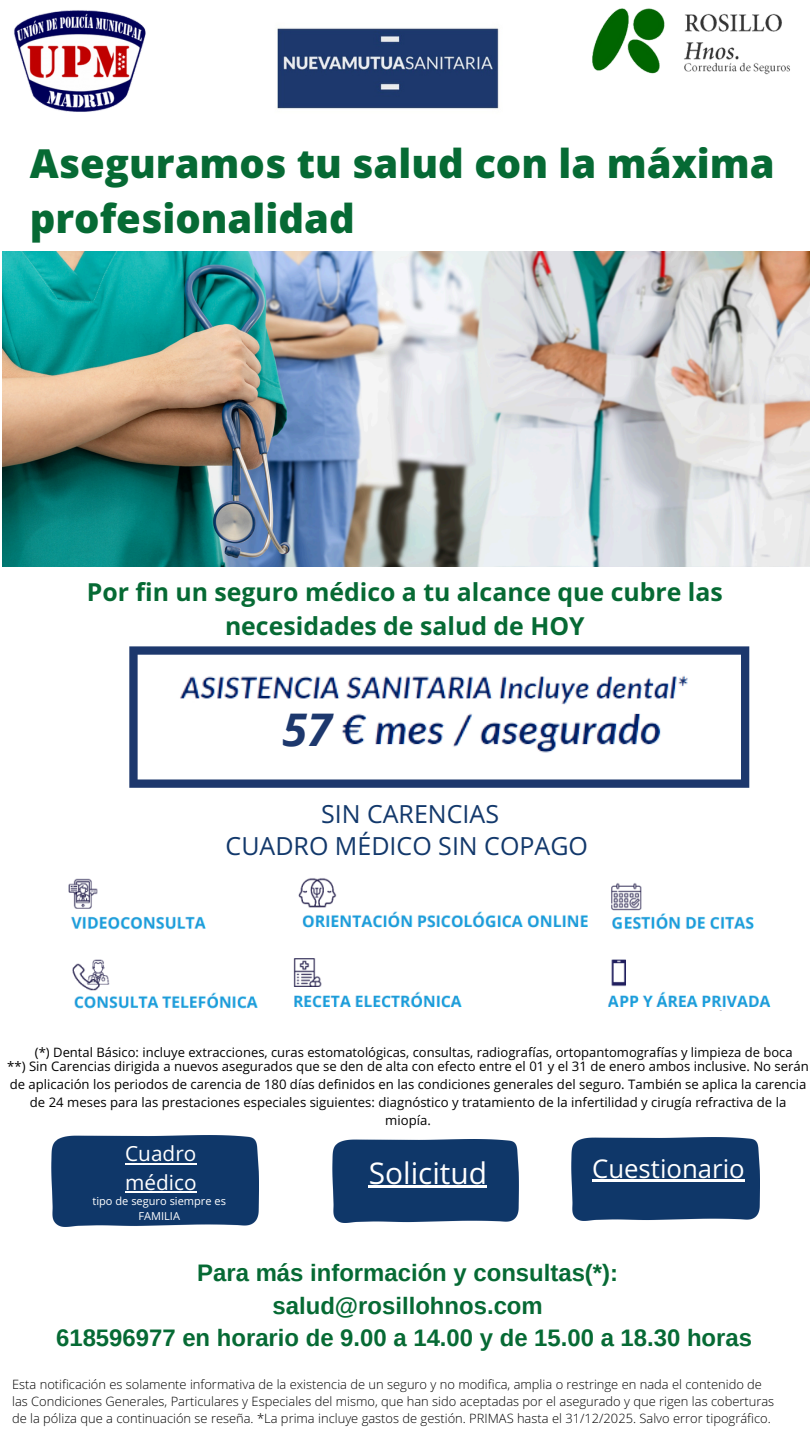
<style>
.page{position:relative;width:810px;height:1440px;background:#fff}
.page>*{position:absolute;margin:0;border:0;box-sizing:border-box;transform-origin:0 0}
.t1{font:italic 700 45px "Open Sans";color:#1d386d}
.t2{font:800 40px/55.5px "Open Sans Hebrew";color:#066a34}
.t3{font:29.9px "Open Sans Hebrew";color:#fff}
.t4{font:25.8px "Open Sans Hebrew";color:#fff}
.t5{font:25px "Open Sans Hebrew";color:#12386b}
.t6{font:700 24.8px/34px "Open Sans Hebrew";color:#066a34;text-align:center}
.t7{font:700 23.9px/32.5px "Arimo";color:#066a34;text-align:center}
.t8{font:20.8px/28.5px "Open Sans Hebrew";color:#fff}
.t9{font:13.1px/18px "Open Sans Hebrew";color:#000;text-align:center}
.t10{font:13px "Open Sans Hebrew";color:#000}
.t11{font:300 12.9px/17.2px "Open Sans Hebrew";color:#000}
.t12{font:11px/15px "Open Sans Hebrew";color:#fff;text-align:center}
</style>
<div class="page">
<img style="left:592px;top:8px;width:198px;height:67px">
<div style="left:52px;top:1135px;width:207px;height:92px;background:#0f3769"></div>
<div style="left:332px;top:1140px;width:187px;height:82px;background:#0f3769"></div>
<div style="left:571px;top:1138px;width:189px;height:82px;background:#0f3769"></div>
<img style="left:277px;top:28px;width:222px;height:81px">
<img style="left:3px;top:251px;width:807px;height:316px">
<img style="left:68px;top:878px;width:686px;height:52px">
<img style="left:72px;top:958px;width:699px;height:53px">
<svg style="left:129px;top:646px;width:620px;height:142px"></svg>
<img style="left:14px;top:10px;width:132px;height:102px">
<hr style="left:125px;top:1163px;width:71px;height:1px;background:#fff">
<hr style="left:125px;top:1191px;width:72px;height:2px;background:#fff">
<hr style="left:592px;top:1180px;width:153px;height:2px;background:#fff">
<hr style="left:369px;top:1185px;width:118px;height:2px;background:#fff">
<h4 class="t2" style="left:30px;top:135px;width:746px">Aseguramos tu salud con la máxima profesionalidad</h4>
<p class="t6" style="left:87px;top:574px;width:638px">Por fin un seguro médico a tu alcance que cubre las necesidades de salud de HOY</p>
<p class="t1" style="left:283px;top:698px;width:51px">57</p>
<p class="t5" style="left:321px;top:796px;width:179px">SIN CARENCIAS</p>
<h3 class="t5" style="left:226px;top:828px;width:364px">CUADRO MÉDICO SIN COPAGO</h3>
<p class="t10" style="left:35px;top:1043px;width:759px">(*) Dental Básico: incluye extracciones, curas estomatológicas, consultas, radiografías, ortopantomografías y limpieza de boca</p>
<p class="t9" style="left:7px;top:1057px;width:803px">**) Sin Carencias dirigida a nuevos asegurados que se den de alta con efecto entre el 01 y el 31 de enero ambos inclusive. No serán de aplicación los periodos de carencia de 180 días definidos en las condiciones generales del seguro. También se aplica la carencia de 24 meses para las prestaciones especiales siguientes: diagnóstico y tratamiento de la infertilidad y cirugía refractiva de la miopía.</p>
<p class="t8" style="left:125px;top:1139px;width:73px">Cuadro médico</p>
<h3 class="t12" style="left:93px;top:1193px;width:135px">tipo de seguro siempre es<br>FAMILIA</h3>
<h1 class="t3" style="left:369px;top:1152px;width:120px">Solicitud</h1>
<p class="t4" style="left:592px;top:1151px;width:154px">Cuestionario</p>
<p class="t7" style="left:56px;top:1257px;width:698px">Para más información y consultas(*): salud@rosillohnos.com<br>618596977 en horario de 9.00 a 14.00 y de 15.00 a 18.30 horas</p>
<p class="t11" style="left:12px;top:1375px;width:764px">Esta notificación es solamente informativa de la existencia de un seguro y no modifica, amplia o restringe en nada el contenido de las Condiciones Generales, Particulares y Especiales del mismo, que han sido aceptadas por el asegurado y que rigen las coberturas de la póliza que a continuación se reseña. *La prima incluye gastos de gestión. PRIMAS hasta el 31/12/2025. Salvo error tipográfico.</p>
</div>
